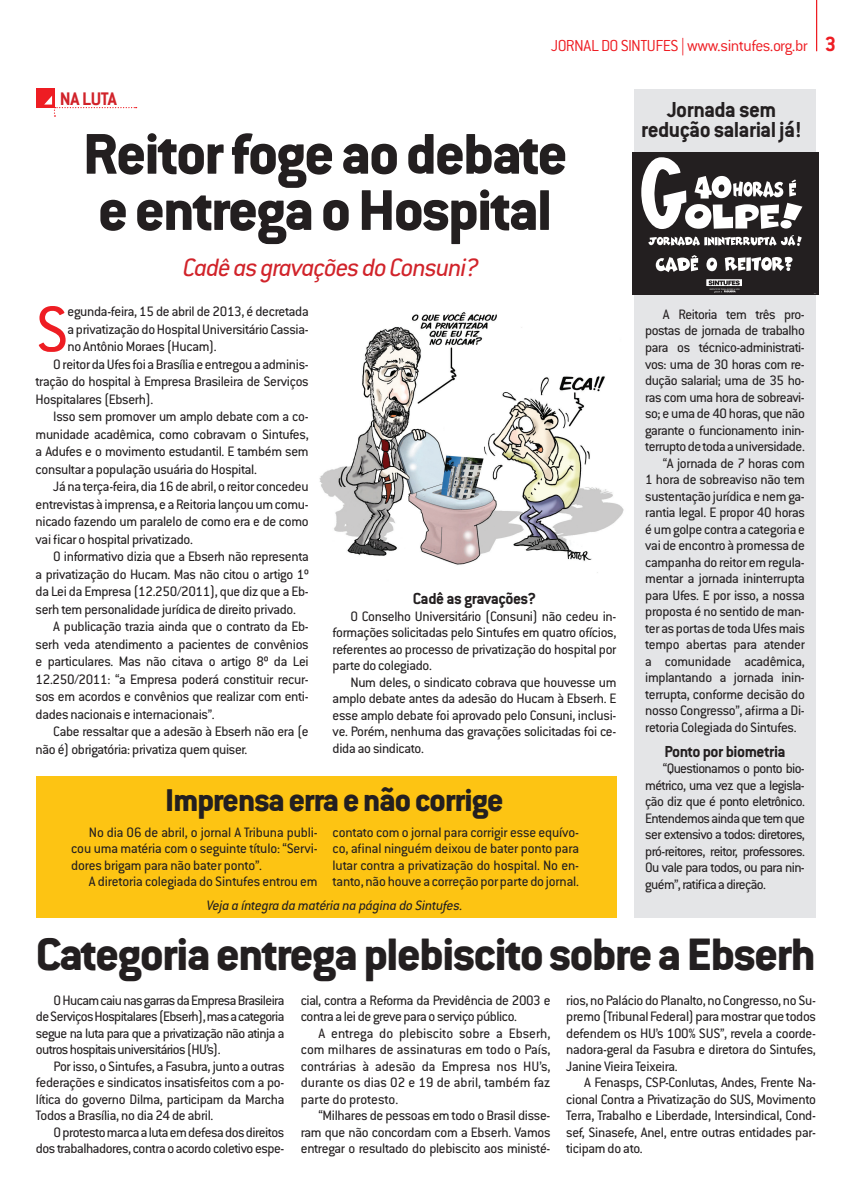
<style>
.page{position:relative;width:851px;height:1204px;background:#fff}
.page>*{position:absolute;margin:0;border:0;box-sizing:border-box;transform-origin:0 0}
.corpo_do_texto{font:70.5px "Conduit ITC Std";color:#ee1d23}
.Titulo{font:800 62.88px/56.2px "Conduit ITC Std";letter-spacing:-.025em;color:#231f20}
.Titulo-2{font:800 49.88px "Conduit ITC Std";letter-spacing:-.025em;color:#231f20}
.Titulo-3{font:800 34.62px "Conduit ITC Std";letter-spacing:-.025em;color:#231f20}
.subtitulo{font:italic 27.62px "Conduit ITC Std";letter-spacing:-.035em;color:#d1232a}
.olho{font:700 23.88px/19.9px "Conduit ITC Std";letter-spacing:-.025em;color:#231f20;text-align:center}
.t1{font:700 22.5px "Conduit ITC Std";color:#ee1d23}
.subtitulo1{font:700 20px "Conduit ITC Std";letter-spacing:-.025em;color:#d1232a}
.t2{font:300 17.5px "Conduit ITC Std";letter-spacing:-.025em;color:#ee1d23}
.subtiulo2{font:700 17.5px "Conduit ITC Std";letter-spacing:-.025em;color:#231f20}
.corpo_do_texto-2{font:15px/16.5px "Conduit ITC Std";letter-spacing:-.02em;color:#231f20;text-align:justify}
.corpo_do_texto-3{font:italic 15px "Conduit ITC Std";letter-spacing:-.01em;color:#231f20}
</style>
<div class="page">
<hr style="left:815px;top:0;width:1px;height:51px;background:#ee1d23">
<div style="left:36px;top:776px;width:580px;height:141px;background:#fdc413"></div>
<div style="left:633px;top:89px;width:182px;height:828px;background:#e4e5e7"></div>
<div style="left:36px;top:89px;width:19px;height:19px;background:#ee1d23"></div>
<svg style="left:44px;top:96px;width:92px;height:21px"></svg>
<svg style="left:632px;top:152px;width:185px;height:143px;background:#5a5758"></svg>
<img style="left:319px;top:312px;width:305px;height:261px">
<p class="t2" style="left:550px;top:35px;width:258px">JORNAL DO SINTUFES | www.sintufes.org.br</p>
<p class="t1" style="left:824px;top:31px;width:13px">3</p>
<p class="subtitulo1" style="left:60px;top:86px;width:58px">NA LUTA</p>
<p class="Titulo" style="left:83px;top:124px;width:486px">Reitor foge ao debate e entrega o Hospital</p>
<p class="subtitulo" style="left:183px;top:250px;width:297px">Cadê as gravações do Consuni?</p>
<p class="corpo_do_texto" style="left:36px;top:286px;width:35px">S</p>
<p class="corpo_do_texto-2" style="left:67px;top:302px;width:242px;line-height:17.5px">egunda-feira, 15 de abril de 2013, é decretada a privatização do Hospital Universitário Cassia&shy;no Antônio Moraes (Hucam).</p>
<p class="corpo_do_texto-2" style="left:36px;top:355px;width:274px;line-height:17.5px;text-indent:18px">O reitor da Ufes foi a Brasília e entregou a adminis&shy;tração do hospital à Empresa Brasileira de Serviços Hospitalares (Ebserh).</p>
<p class="corpo_do_texto-2" style="left:36px;top:407px;width:274px;line-height:17.5px;text-indent:18px">Isso sem promover um amplo debate com a co&shy;munidade acadêmica, como cobravam o Sintufes, a Adufes e o movimento estudantil. E também sem consultar a população usuária do Hospital.</p>
<p class="corpo_do_texto-2" style="left:36px;top:477px;width:274px;line-height:17.5px;text-indent:18px">Já na terça-feira, dia 16 de abril, o reitor concedeu entrevistas à imprensa, e a Reitoria lançou um comu&shy;nicado fazendo um paralelo de como era e de como vai ficar o hospital privatizado.</p>
<p class="corpo_do_texto-2" style="left:36px;top:547px;width:274px;line-height:17.5px;text-indent:18px">O informativo dizia que a Ebserh não representa a privatização do Hucam. Mas não citou o artigo 1º da Lei da Empresa (12.250/2011), que diz que a Eb&shy;serh tem personalidade jurídica de direito privado.</p>
<p class="corpo_do_texto-2" style="left:36px;top:617px;width:274px;line-height:17.5px;text-indent:18px">A publicação trazia ainda que o contrato da Eb&shy;serh veda atendimento a pacientes de convênios e particulares. Mas não citava o artigo 8º da Lei 12.250/2011: “a Empresa poderá constituir recur&shy;sos em acordos e convênios que realizar com enti&shy;dades nacionais e internacionais”.</p>
<p class="corpo_do_texto-2" style="left:36px;top:722px;width:274px;line-height:17.5px;text-indent:18px">Cabe ressaltar que a adesão à Ebserh não era (e não é) obrigatória: privatiza quem quiser.</p>
<p class="subtiulo2" style="left:412px;top:588px;width:125px">Cadê as gravações?</p>
<p class="corpo_do_texto-2" style="left:332px;top:607px;width:285px;text-indent:18px">O Conselho Universitário (Consuni) não cedeu in&shy;formações solicitadas pelo Sintufes em quatro ofícios, referentes ao processo de privatização do hospital por parte do colegiado.</p>
<p class="corpo_do_texto-2" style="left:332px;top:673px;width:285px;text-indent:18px">Num deles, o sindicato cobrava que houvesse um amplo debate antes da adesão do Hucam à Ebserh. E esse amplo debate foi aprovado pelo Consuni, inclusi&shy;ve. Porém, nenhuma das gravações solicitadas foi ce&shy;dida ao sindicato.</p>
<p class="Titulo-3" style="left:165px;top:779px;width:340px">Imprensa erra e não corrige</p>
<p class="corpo_do_texto-2" style="left:71px;top:823px;width:248px;text-indent:18px">No dia 06 de abril, o jornal A Tribuna publi&shy;cou uma matéria com o seguinte título: “Servi&shy;dores brigam para não bater ponto”.</p>
<p class="corpo_do_texto-2" style="left:89px;top:873px;width:230px">A diretoria colegiada do Sintufes entrou em</p>
<p class="corpo_do_texto-2" style="left:332px;top:823px;width:248px">contato com o jornal para corrigir esse equívo&shy;co, afinal ninguém deixou de bater ponto para lutar contra a privatização do hospital. No en&shy;tanto, não houve a correção por parte do jornal.</p>
<p class="corpo_do_texto-3" style="left:207px;top:896px;width:257px">Veja a íntegra da matéria na página do Sintufes.</p>
<p class="olho" style="left:640px;top:99px;width:162px">Jornada sem redução salarial já!</p>
<p class="corpo_do_texto-2" style="left:645px;top:306px;width:161px;text-indent:18px">A Reitoria tem três pro&shy;postas de jornada de trabalho para os técnico-administrati&shy;vos: uma de 30 horas com re&shy;dução salarial; uma de 35 ho&shy;ras com uma hora de sobreavi&shy;so; e uma de 40 horas, que não garante o funcionamento inin&shy;terrupto de toda a universidade.</p>
<p class="corpo_do_texto-2" style="left:645px;top:454px;width:161px;text-indent:18px">“A jornada de 7 horas com 1 hora de sobreaviso não tem sustentação jurídica e nem ga&shy;rantia legal. E propor 40 horas é um golpe contra a categoria e vai de encontro à promessa de campanha do reitor em regula&shy;mentar a jornada ininterrupta para Ufes. E por isso, a nossa proposta é no sentido de man&shy;ter as portas de toda Ufes mais tempo abertas para atender a comunidade acadêmica, implantando a jornada inin&shy;terrupta, conforme decisão do nosso Congresso”, afirma a Di&shy;retoria Colegiada do Sintufes.</p>
<p class="subtiulo2" style="left:664px;top:740px;width:123px">Ponto por biometria</p>
<p class="corpo_do_texto-2" style="left:645px;top:759px;width:161px;text-indent:18px">“Questionamos o ponto bio&shy;métrico, uma vez que a legisla&shy;ção diz que é ponto eletrônico.<br>Entendemos ainda que tem que ser extensivo a todos: diretores, pró-reitores, reitor, professores.<br>Ou vale para todos, ou para nin&shy;guém”, ratifica a direção.</p>
<p class="Titulo-2" style="left:36px;top:924px;width:780px">Categoria entrega plebiscito sobre a Ebserh</p>
<p class="corpo_do_texto-2" style="left:36px;top:991px;width:250px;text-indent:18px">O Hucam caiu nas garras da Empresa Brasileira de Serviços Hospitalares (Ebserh), mas a categoria segue na luta para que a privatização não atinja a outros hospitais universitários (HU’s).</p>
<p class="corpo_do_texto-2" style="left:36px;top:1057px;width:250px;text-indent:18px">Por isso, o Sintufes, a Fasubra, junto a outras federações e sindicatos insatisfeitos com a po&shy;lítica do governo Dilma, participam da Marcha Todos a Brasília, no dia 24 de abril.</p>
<p class="corpo_do_texto-2" style="left:36px;top:1123px;width:250px;text-align:right">O protesto marca a luta em defesa dos direitos dos trabalhadores, contra o acordo coletivo espe-</p>
<p class="corpo_do_texto-2" style="left:300px;top:991px;width:251px">cial, contra a Reforma da Previdência de 2003 e contra a lei de greve para o serviço público.</p>
<p class="corpo_do_texto-2" style="left:300px;top:1024px;width:251px;text-indent:18px">A entrega do plebiscito sobre a Ebserh, com milhares de assinaturas em todo o País, contrárias à adesão da Empresa nos HU’s, durante os dias 02 e 19 de abril, também faz parte do protesto.</p>
<p class="corpo_do_texto-2" style="left:300px;top:1107px;width:251px;text-indent:18px">“Milhares de pessoas em todo o Brasil disse&shy;ram que não concordam com a Ebserh. Vamos entregar o resultado do plebiscito aos ministé-</p>
<p class="corpo_do_texto-2" style="left:566px;top:991px;width:251px">rios, no Palácio do Planalto, no Congresso, no Su&shy;premo (Tribunal Federal) para mostrar que todos defendem os HU’s 100% SUS”, revela a coorde&shy;nadora-geral da Fasubra e diretora do Sintufes, Janine Vieira Teixeira.</p>
<p class="corpo_do_texto-2" style="left:566px;top:1074px;width:251px;text-indent:18px">A Fenasps, CSP-Conlutas, Andes, Frente Na&shy;cional Contra a Privatização do SUS, Movimento Terra, Trabalho e Liberdade, Intersindical, Cond&shy;sef, Sinasefe, Anel, entre outras entidades par&shy;ticipam do ato.</p>
</div>
